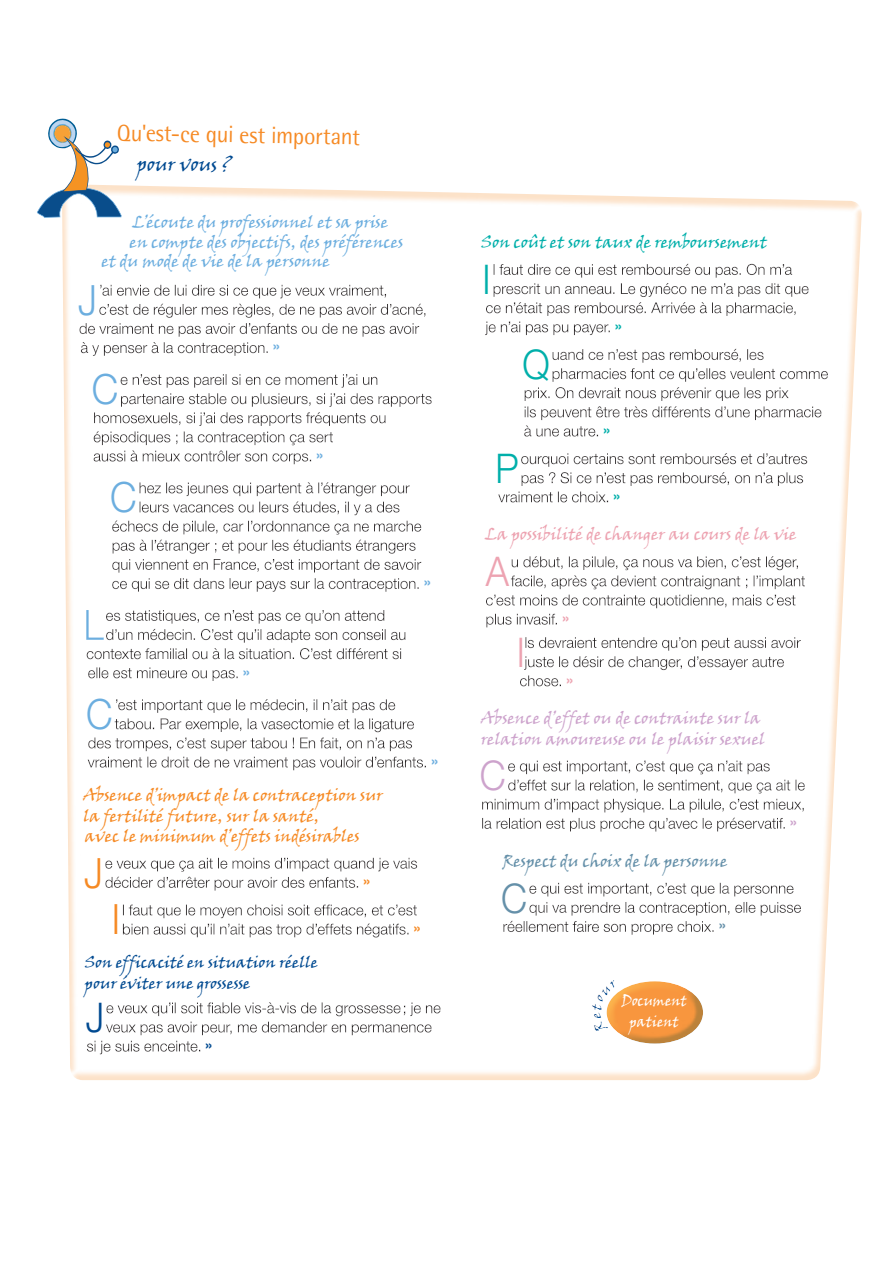
<style>
.page{position:relative;width:893px;height:1263px;background:#fff}
.page>*{position:absolute;margin:0;border:0;box-sizing:border-box;transform-origin:0 0}
.t1{font:300 41.85px "Helvetica Neue LT Std";color:#6caedf;scale:.9 1}
.t2{font:300 41.85px "Helvetica Neue LT Std";color:#f68a24;scale:.9 1}
.t3{font:300 40.95px "Helvetica Neue LT Std";color:#00afaa;scale:.9 1}
.t4{font:300 40.95px "Helvetica Neue LT Std";color:#eda3b1;scale:.9 1}
.t5{font:300 40.95px "Helvetica Neue LT Std";color:#004a91;scale:.9 1}
.t6{font:300 40.95px "Helvetica Neue LT Std";color:#cda3cc;scale:.9 1}
.t7{font:300 40.95px "Helvetica Neue LT Std";color:#6590a9;scale:.9 1}
.t8{font:23.55px "Rotis Semi Sans Std";color:#f68a24;scale:.95 1}
.t9{font:19.65px "Viner Hand ITC";color:#004a91;scale:.95 1}
.t10{font:16.5px/20.2px "Viner Hand ITC";letter-spacing:-.01em;color:#f68a24}
.t11{font:16.5px "Viner Hand ITC";letter-spacing:-.005em;color:#6caedf}
.t12{font:16.5px/20.2px "Viner Hand ITC";letter-spacing:-.005em;color:#cda3cc}
.t13{font:16.5px "Viner Hand ITC";letter-spacing:-.01em;color:#eda3b1}
.t14{font:16.5px "Viner Hand ITC";letter-spacing:-.005em;color:#00afaa}
.t15{font:16.5px "Viner Hand ITC";letter-spacing:-.005em;color:#6590a9}
.t16{font:15.75px/20.2px "Viner Hand ITC";letter-spacing:-.005em;color:#004a91}
.t17{font:700 15px "Helvetica Neue LT Std";color:#6caedf}
.t18{font:700 15px "Helvetica Neue LT Std";color:#00afaa}
.t19{font:700 15px "Helvetica Neue LT Std";color:#f68a24}
.t20{font:700 15px "Helvetica Neue LT Std";color:#eda3b1}
.t21{font:700 15px "Helvetica Neue LT Std";color:#004a91}
.t22{font:700 15px "Helvetica Neue LT Std";color:#cda3cc}
.t23{font:700 15px "Helvetica Neue LT Std";color:#6590a9}
.t24{font:14.7px/20.5px "Viner Hand ITC";letter-spacing:.005em;color:#fff;text-align:center;scale:.95 1}
</style>
<div class="page">
<div style="left:61px;top:184px;width:801px;height:897px;background:#f68a24;opacity:.25"></div>
<svg style="left:37px;top:119px;width:85px;height:99px"></svg>
<div style="left:583px;top:972px;width:109px;height:69px;background:#fff"></div>
<div style="left:589px;top:973px;width:123px;height:79px;background:#6caedf;opacity:.42"></div>
<svg style="left:591px;top:979px;width:27px;height:55px"></svg>
<h3 class="t8" style="left:117px;top:119px;width:257px;rotate:1deg">Qu'est-ce qui est important</h3>
<p class="t9" style="left:137px;top:151px;width:102px;rotate:1deg">pour vous ?</p>
<p class="t11" style="left:133px;top:211px;width:257px">L’écoute du professionnel et sa prise</p>
<p class="t11" style="left:130px;top:232px;width:275px">en compte des objectifs, des préférences</p>
<p class="t11" style="left:102px;top:251px;width:230px">et du mode de vie de la personne</p>
<h1 class="t1" style="left:78px;top:274px;width:22px">J</h1>
<h1 class="t1" style="left:92px;top:363px;width:31px">C</h1>
<h1 class="t1" style="left:110px;top:472px;width:31px">C</h1>
<p class="t17" style="left:273px;top:337px;width:8px">»</p>
<p class="t17" style="left:316px;top:445px;width:8px">»</p>
<p class="t17" style="left:424px;top:573px;width:8px">»</p>
<h1 class="t1" style="left:86px;top:689px;width:31px">C</h1>
<p class="t17" style="left:243px;top:662px;width:8px">»</p>
<p class="t10" style="left:83px;top:784px;width:301px">Absence d’impact de la contraception sur la fertilité future, sur la santé,<br>avec le minimum d’effets indésirables</p>
<h1 class="t2" style="left:84px;top:847px;width:22px">J</h1>
<p class="t19" style="left:363px;top:871px;width:8px">»</p>
<h1 class="t2" style="left:112px;top:894px;width:11px">I</h1>
<p class="t16" style="left:85px;top:952px;width:234px">Son efficacité en situation réelle pour éviter une grossesse</p>
<h2 class="t5" style="left:86px;top:993px;width:22px">J</h2>
<p class="t21" style="left:206px;top:1035px;width:8px">»</p>
<p class="t17" style="left:431px;top:751px;width:8px">»</p>
<p class="t19" style="left:414px;top:918px;width:8px">»</p>
<p class="t14" style="left:481px;top:232px;width:287px">Son coût et son taux de remboursement</p>
<h2 class="t3" style="left:483px;top:254px;width:11px">I</h2>
<p class="t18" style="left:615px;top:316px;width:8px">»</p>
<h2 class="t3" style="left:522px;top:339px;width:32px">Q</h2>
<h2 class="t3" style="left:496px;top:443px;width:27px">P</h2>
<p class="t18" style="left:603px;top:420px;width:8px">»</p>
<p class="t18" style="left:613px;top:486px;width:8px">»</p>
<p class="t13" style="left:485px;top:524px;width:313px">La possibilité de changer au cours de la vie</p>
<h2 class="t4" style="left:486px;top:547px;width:27px">A</h2>
<p class="t20" style="left:562px;top:608px;width:8px">»</p>
<h2 class="t4" style="left:517px;top:627px;width:11px">I</h2>
<p class="t20" style="left:566px;top:670px;width:8px">»</p>
<p class="t12" style="left:481px;top:707px;width:286px">Absence d’effet ou de contrainte sur la relation amoureuse ou le plaisir sexuel</p>
<h2 class="t6" style="left:480px;top:751px;width:30px">C</h2>
<p class="t22" style="left:790px;top:812px;width:8px">»</p>
<p class="t15" style="left:502px;top:850px;width:227px">Respect du choix de la personne</p>
<h2 class="t7" style="left:501px;top:873px;width:30px">C</h2>
<p class="t23" style="left:719px;top:916px;width:8px">»</p>
<p class="t24" style="left:621px;top:990px;width:71px">Document patient</p>
</div>
